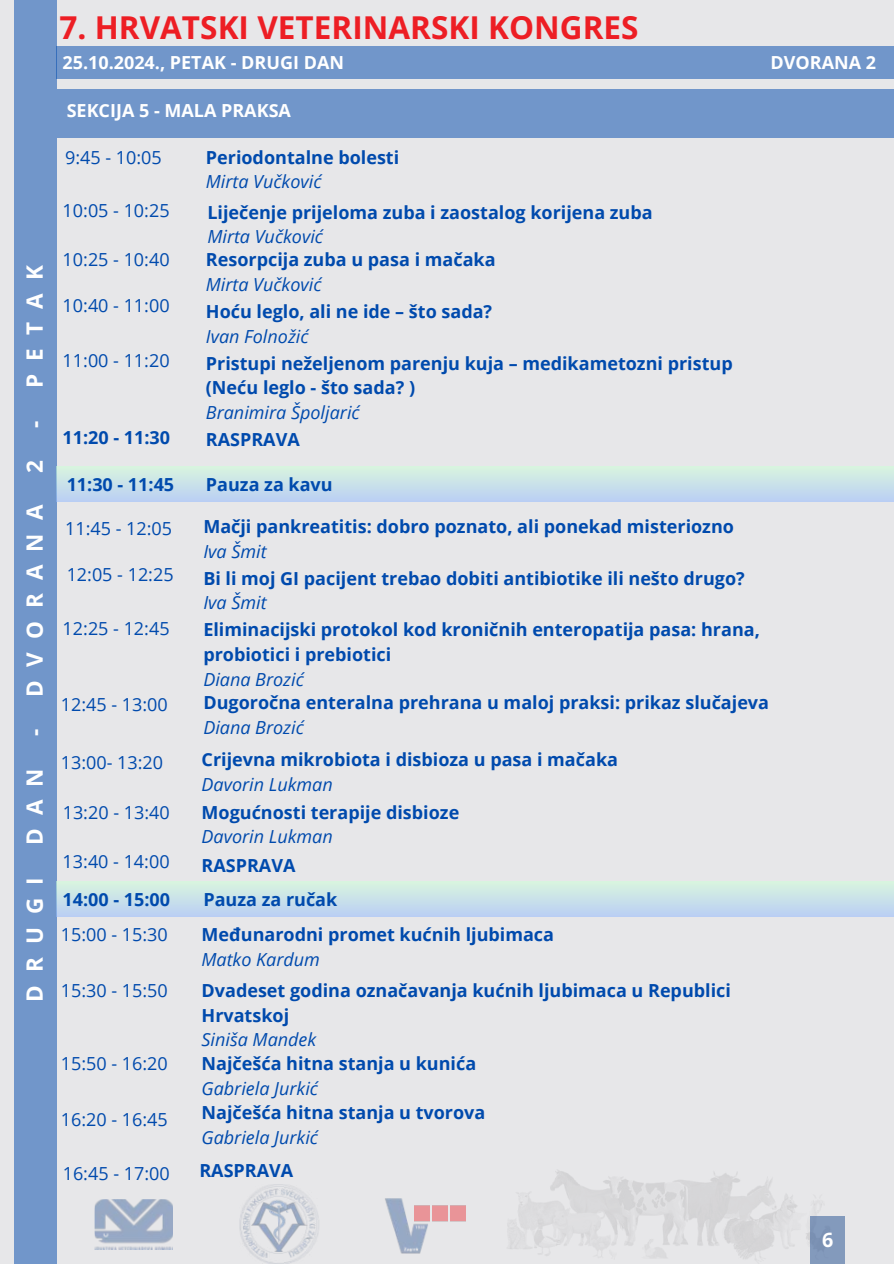
<style>
.page{position:relative;width:894px;height:1264px;background:#fff}
.page>*{position:absolute;margin:0;border:0;box-sizing:border-box;transform-origin:0 0}
.t1{font:700 31.5px "Open Sans";color:#ed1e24}
.t2{font:700 22.5px "Open Sans";letter-spacing:.585em;color:#fff}
.t3{font:700 19.65px "Open Sans";color:#fff}
.t4{font:700 18px/24.8px "Open Sans";color:#004aad}
.t5{font:18px "Open Sans";color:#004aad}
.t6{font:italic 18px "Open Sans";color:#004aad}
.t7{font:700 18px "Open Sans";color:#fff}
</style>
<div class="page">
<div style="left:0;top:0;width:893px;height:1263px;background:#e7e7e9"></div>
<div style="left:14px;top:0;width:42px;height:1263px;background:#7196ca"></div>
<img style="left:508px;top:1170px;width:314px;height:90px">
<img style="left:94px;top:1199px;width:78px;height:50px">
<img style="left:239px;top:1184px;width:80px;height:79px">
<img style="left:242px;top:1188px;width:73px;height:69px">
<img style="left:289px;top:1237px;width:21px;height:20px">
<img style="left:428px;top:1205px;width:1px;height:16px">
<img style="left:385px;top:1198px;width:43px;height:55px">
<div style="left:57px;top:89px;width:836px;height:49px;background:#7196ca"></div>
<svg style="left:56px;top:467px;width:837px;height:35px;background:#c8e0e9"></svg>
<svg style="left:56px;top:881px;width:837px;height:35px;background:#c9e2e9"></svg>
<div style="left:57px;top:46px;width:836px;height:33px;background:#7196ca"></div>
<div style="left:810px;top:1215px;width:35px;height:48px;background:#839abc"></div>
<p class="t2" style="left:19px;top:427px;width:164px;rotate:-90deg">- PETAK</p>
<p class="t2" style="left:19px;top:472px;width:14px;rotate:-90deg">2</p>
<p class="t2" style="left:19px;top:736px;width:233px;rotate:-90deg">- DVORANA</p>
<p class="t2" style="left:19px;top:845px;width:78px;rotate:-90deg">DAN</p>
<p class="t2" style="left:19px;top:1002px;width:126px;rotate:-90deg">DRUGI</p>
<h1 class="t1" style="left:59px;top:5px;width:580px">7. HRVATSKI VETERINARSKI KONGRES</h1>
<p class="t7" style="left:62px;top:50px;width:283px">25.10.2024., PETAK - DRUGI DAN</p>
<p class="t7" style="left:770px;top:50px;width:107px">DVORANA 2</p>
<p class="t7" style="left:67px;top:98px;width:226px">SEKCIJA 5 - MALA PRAKSA</p>
<p class="t5" style="left:65px;top:144px;width:98px">9:45 - 10:05</p>
<p class="t4" style="left:206px;top:144px;width:195px">Periodontalne bolesti</p>
<p class="t6" style="left:206px;top:169px;width:117px">Mirta Vučković</p>
<p class="t5" style="left:63px;top:198px;width:108px">10:05 - 10:25</p>
<p class="t4" style="left:207px;top:199px;width:446px">Liječenje prijeloma zuba i zaostalog korijena zuba</p>
<p class="t6" style="left:207px;top:224px;width:117px">Mirta Vučković</p>
<p class="t5" style="left:63px;top:247px;width:108px">10:25 - 10:40</p>
<p class="t4" style="left:206px;top:247px;width:291px">Resorpcija zuba u pasa i mačaka</p>
<p class="t6" style="left:206px;top:272px;width:117px">Mirta Vučković</p>
<p class="t5" style="left:63px;top:293px;width:108px">10:40 - 11:00</p>
<p class="t4" style="left:206px;top:299px;width:288px">Hoću leglo, ali ne ide – što sada?</p>
<p class="t6" style="left:206px;top:323px;width:104px">Ivan Folnožić</p>
<p class="t5" style="left:63px;top:348px;width:108px">11:00 - 11:20</p>
<p class="t4" style="left:206px;top:350px;width:528px">Pristupi neželjenom parenju kuja – medikametozni pristup (Neću leglo - što sada? )</p>
<p class="t6" style="left:206px;top:400px;width:155px">Branimira Špoljarić</p>
<p class="t4" style="left:63px;top:424px;width:109px">11:20 - 11:30</p>
<p class="t4" style="left:206px;top:426px;width:95px">RASPRAVA</p>
<p class="t4" style="left:67px;top:471px;width:109px">11:30 - 11:45</p>
<p class="t4" style="left:206px;top:471px;width:128px">Pauza za kavu</p>
<p class="t5" style="left:65px;top:516px;width:108px">11:45 - 12:05</p>
<p class="t4" style="left:203px;top:514px;width:532px">Mačji pankreatitis: dobro poznato, ali ponekad misteriozno</p>
<p class="t6" style="left:203px;top:538px;width:65px">Iva Šmit</p>
<p class="t5" style="left:67px;top:562px;width:108px">12:05 - 12:25</p>
<p class="t4" style="left:203px;top:565px;width:543px">Bi li moj GI pacijent trebao dobiti antibiotike ili nešto drugo?</p>
<p class="t6" style="left:203px;top:590px;width:65px">Iva Šmit</p>
<p class="t5" style="left:63px;top:616px;width:108px">12:25 - 12:45</p>
<p class="t4" style="left:203px;top:617px;width:558px">Eliminacijski protokol kod kroničnih enteropatija pasa: hrana, probiotici i prebiotici</p>
<p class="t6" style="left:203px;top:666px;width:102px">Diana Brozić</p>
<p class="t5" style="left:61px;top:692px;width:108px">12:45 - 13:00</p>
<p class="t4" style="left:203px;top:689px;width:567px">Dugoročna enteralna prehrana u maloj praksi: prikaz slučajeva</p>
<p class="t6" style="left:203px;top:714px;width:102px">Diana Brozić</p>
<p class="t4" style="left:201px;top:747px;width:418px">Crijevna mikrobiota i disbioza u pasa i mačaka</p>
<p class="t6" style="left:201px;top:772px;width:133px">Davorin Lukman</p>
<p class="t5" style="left:61px;top:750px;width:104px">13:00- 13:20</p>
<p class="t5" style="left:63px;top:799px;width:108px">13:20 - 13:40</p>
<p class="t4" style="left:201px;top:799px;width:259px">Mogućnosti terapije disbioze</p>
<p class="t6" style="left:201px;top:824px;width:133px">Davorin Lukman</p>
<p class="t5" style="left:63px;top:848px;width:108px">13:40 - 14:00</p>
<p class="t4" style="left:201px;top:853px;width:95px">RASPRAVA</p>
<p class="t4" style="left:63px;top:886px;width:109px">14:00 - 15:00</p>
<p class="t4" style="left:203px;top:886px;width:135px">Pauza za ručak</p>
<p class="t5" style="left:61px;top:921px;width:108px">15:00 - 15:30</p>
<p class="t4" style="left:201px;top:921px;width:354px">Međunarodni promet kućnih ljubimaca</p>
<p class="t6" style="left:201px;top:946px;width:120px">Matko Kardum</p>
<p class="t5" style="left:61px;top:977px;width:108px">15:30 - 15:50</p>
<p class="t4" style="left:201px;top:977px;width:530px">Dvadeset godina označavanja kućnih ljubimaca u Republici<br>Hrvatskoj</p>
<p class="t6" style="left:201px;top:1027px;width:116px">Siniša Mandek</p>
<p class="t4" style="left:201px;top:1050px;width:276px">Najčešća hitna stanja u kunića</p>
<p class="t6" style="left:201px;top:1075px;width:118px">Gabriela Jurkić</p>
<p class="t5" style="left:61px;top:1050px;width:108px">15:50 - 16:20</p>
<p class="t5" style="left:61px;top:1106px;width:108px">16:20 - 16:45</p>
<p class="t4" style="left:201px;top:1099px;width:285px">Najčešća hitna stanja u tvorova</p>
<p class="t6" style="left:201px;top:1124px;width:118px">Gabriela Jurkić</p>
<p class="t5" style="left:63px;top:1160px;width:108px">16:45 - 17:00</p>
<p class="t4" style="left:199px;top:1157px;width:95px">RASPRAVA</p>
<p class="t3" style="left:822px;top:1225px;width:13px">6</p>
</div>
